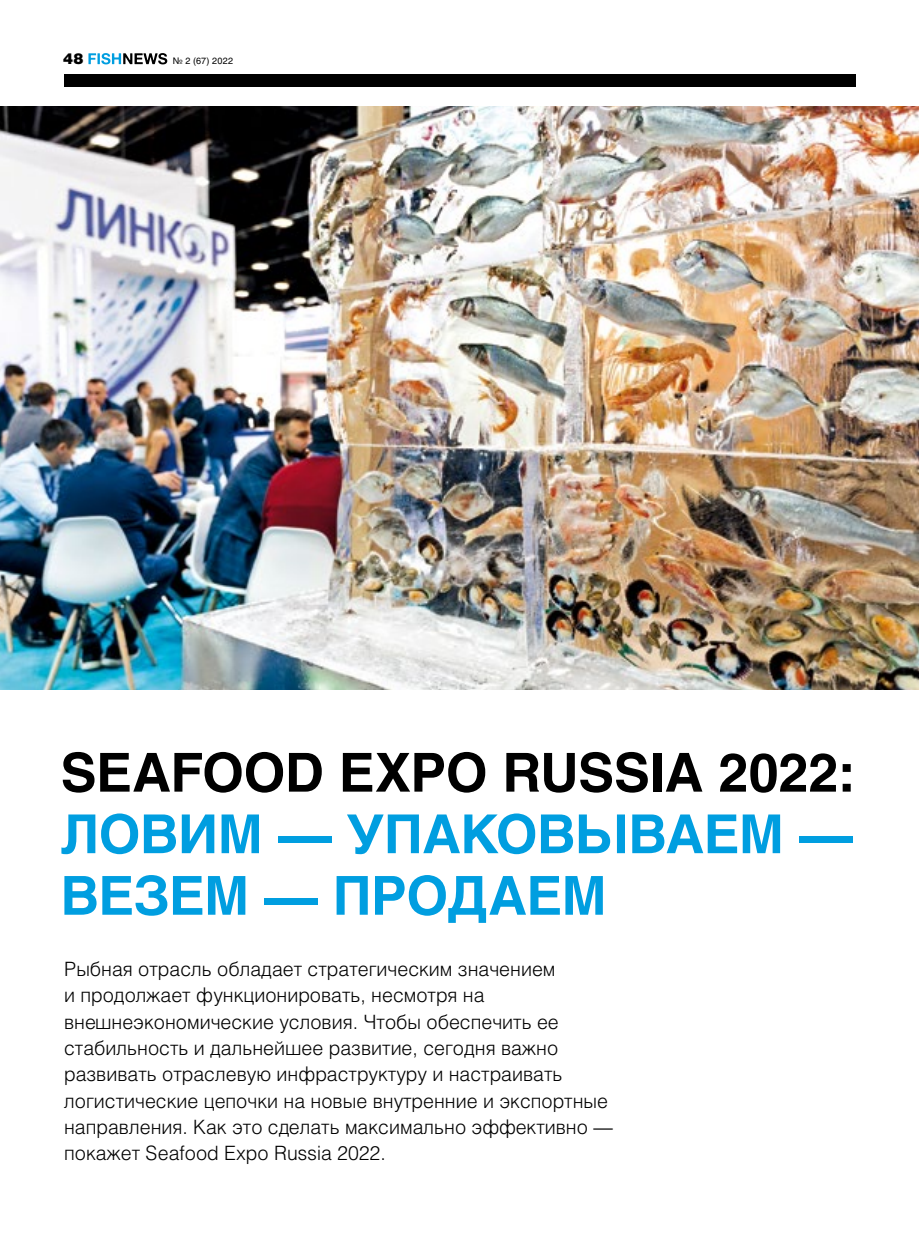
<style>
.page{position:relative;width:919px;height:1251px;background:#fff}
.page>*{position:absolute;margin:0;border:0;box-sizing:border-box;transform-origin:0 0}
.t1{font:700 53.25px/61.5px "Helios C";letter-spacing:-.01em;color:#009ee0}
.t2{font:700 53.25px "Helios C";letter-spacing:-.005em;color:#000}
.t3{font:19.8px/26.2px "Helios Light C";color:#000}
.t4{font:15px "Helios Black C";color:#000}
.t5{font:9px "Helios C";letter-spacing:.025em;color:#000}
</style>
<div class="page">
<div style="left:64px;top:74px;width:791px;height:13px;background:#000"></div>
<svg style="left:88px;top:53px;width:79px;height:11px"></svg>
<img style="left:0;top:106px;width:918px;height:583px">
<p class="t4" style="left:63px;top:49px;width:22px">48</p>
<p class="t5" style="left:173px;top:55px;width:62px">№ 2 (67) 2022</p>
<h1 class="t2" style="left:61px;top:741px;width:796px">SEAFOOD EXPO RUSSIA 2022:</h1>
<h1 class="t1" style="left:61px;top:803px;width:793px">ЛОВИМ — УПАКОВЫВАЕМ —<br>ВЕЗЕМ — ПРОДАЕМ</h1>
<p class="t3" style="left:64px;top:955px;width:550px">Рыбная отрасль обладает стратегическим значением<br>и продолжает функционировать, несмотря на внешнеэкономические условия. Чтобы обеспечить ее стабильность и дальнейшее развитие, сегодня важно развивать отраслевую инфраструктуру и настраивать логистические цепочки на новые внутренние и экспортные направления. Как это сделать максимально эффективно — покажет Seafood Expo Russia 2022.</p>
</div>
